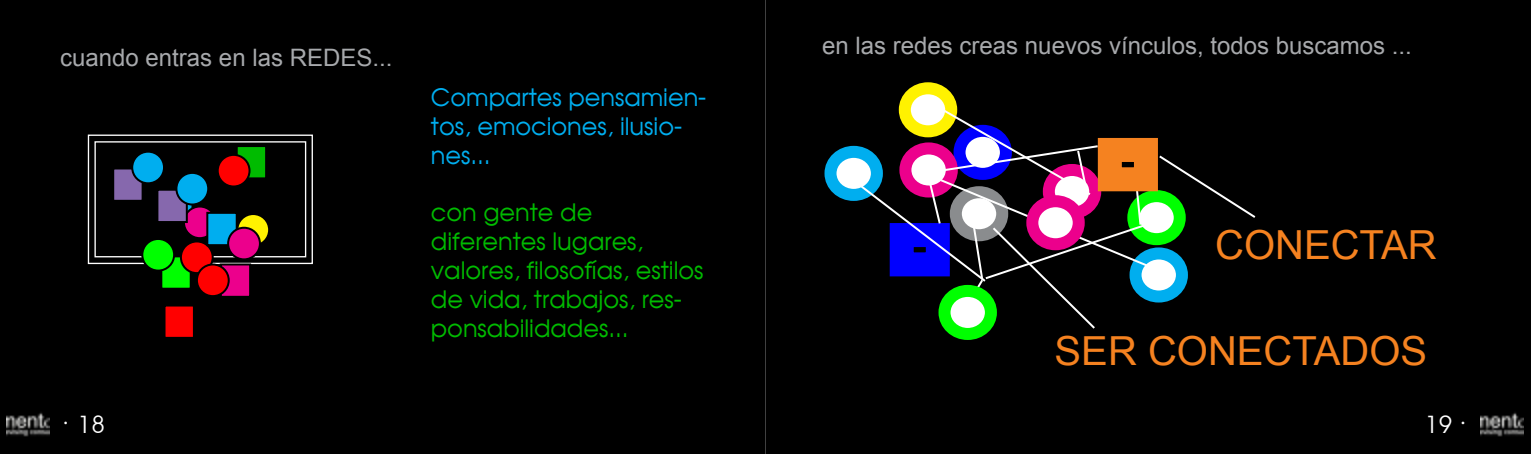
<style>
.page{position:relative;width:1531px;height:454px;background:#fff}
.page>*{position:absolute;margin:0;border:0;box-sizing:border-box;transform-origin:0 0}
.t1{font:40px "Arial";color:#f58220}
.t2{font:24px/28.8px "Avalon Plain";color:#0b0}
.t3{font:24px "Arial";color:#a7a9ac}
.t4{font:24px/28.8px "Avalon Plain";color:#00aeef}
.t5{font:24px "Avant Garde IT Cby BT";color:#fff}
.s1{font-size:28px}
</style>
<div class="page">
<div style="left:1px;top:1px;width:763px;height:451px;background:#000"></div>
<div style="left:0;top:0;width:765px;height:454px;border:2px solid #000"></div>
<div style="left:766px;top:1px;width:764px;height:451px;background:#000"></div>
<div style="left:765px;top:0;width:766px;height:454px;border:2px solid #000"></div>
<img style="left:1480px;top:412px;width:43px;height:25px">
<img style="left:7px;top:412px;width:43px;height:25px">
<svg style="left:905px;top:88px;width:46px;height:43px"></svg>
<div style="left:899px;top:82px;width:58px;height:55px;border:12px solid #fff200;border-radius:50%"></div>
<svg style="left:830px;top:152px;width:47px;height:43px"></svg>
<div style="left:824px;top:146px;width:59px;height:55px;border:12px solid #00aeef;border-radius:50%"></div>
<div style="left:938px;top:285px;width:59px;height:55px;border:12px solid #0f0;border-radius:50%"></div>
<svg style="left:842px;top:106px;width:414px;height:224px"></svg>
<svg style="left:87px;top:134px;width:226px;height:130px"></svg>
<div style="left:94px;top:141px;width:212px;height:116px;border:1px solid #fff"></div>
<div style="left:113px;top:168px;width:30px;height:33px;background:#8668ad"></div>
<div style="left:112px;top:167px;width:32px;height:35px;border:2px solid #000"></div>
<svg style="left:188px;top:205px;width:3px;height:6px"></svg>
<div style="left:237px;top:146px;width:29px;height:32px;background:#0b0"></div>
<div style="left:236px;top:145px;width:31px;height:34px;border:2px solid #000"></div>
<div style="left:221px;top:264px;width:29px;height:32px;background:#ec008c"></div>
<div style="left:220px;top:263px;width:31px;height:35px;border:2px solid #000"></div>
<div style="left:161px;top:256px;width:30px;height:32px;background:#0f0"></div>
<div style="left:160px;top:255px;width:32px;height:34px;border:2px solid #000"></div>
<svg style="left:237px;top:214px;width:32px;height:31px"></svg>
<div style="left:236px;top:213px;width:34px;height:33px;border:2px solid #000;border-radius:50%"></div>
<div style="left:184px;top:206px;width:32px;height:32px;background:#ec008c;border-radius:50%"></div>
<div style="left:183px;top:205px;width:34px;height:34px;border:2px solid #000;border-radius:50%"></div>
<div style="left:181px;top:241px;width:32px;height:32px;background:#f00;border-radius:50%"></div>
<div style="left:180px;top:240px;width:34px;height:34px;border:2px solid #000;border-radius:50%"></div>
<div style="left:218px;top:155px;width:32px;height:31px;background:#f00;border-radius:50%"></div>
<div style="left:217px;top:154px;width:34px;height:33px;border:2px solid #000;border-radius:50%"></div>
<div style="left:132px;top:152px;width:32px;height:31px;background:#00aeef;border-radius:50%"></div>
<div style="left:131px;top:151px;width:34px;height:33px;border:2px solid #000;border-radius:50%"></div>
<div style="left:142px;top:239px;width:32px;height:31px;background:#0f0;border-radius:50%"></div>
<div style="left:141px;top:238px;width:34px;height:33px;border:2px solid #000;border-radius:50%"></div>
<div style="left:157px;top:190px;width:30px;height:32px;background:#8668ad"></div>
<div style="left:156px;top:188px;width:32px;height:35px;border:2px solid #000"></div>
<div style="left:207px;top:213px;width:30px;height:32px;background:#00aeef"></div>
<div style="left:206px;top:212px;width:32px;height:34px;border:2px solid #000"></div>
<div style="left:164px;top:305px;width:30px;height:33px;background:#f00"></div>
<div style="left:164px;top:304px;width:31px;height:34px;border:2px solid #000"></div>
<div style="left:228px;top:228px;width:32px;height:31px;background:#ec008c;border-radius:50%"></div>
<div style="left:227px;top:227px;width:34px;height:33px;border:2px solid #000;border-radius:50%"></div>
<div style="left:197px;top:264px;width:32px;height:32px;background:#f00;border-radius:50%"></div>
<div style="left:196px;top:263px;width:34px;height:34px;border:2px solid #000;border-radius:50%"></div>
<div style="left:176px;top:173px;width:32px;height:31px;background:#00aeef;border-radius:50%"></div>
<div style="left:175px;top:172px;width:34px;height:33px;border:2px solid #000;border-radius:50%"></div>
<p class="t3" style="left:60px;top:42px;width:334px">cuando entras en las REDES...</p>
<p class="t4" style="left:431px;top:82px;width:277px">Compartes pensamien&shy;tos, emociones, ilusio&shy;nes...</p>
<p class="t2" style="left:431px;top:198px;width:274px">con gente de diferentes lugares, valores, filosofías, estilos de vida, trabajos, res&shy;ponsabilidades...</p>
<p class="t3" style="left:822px;top:30px;width:591px">en las redes creas nuevos vínculos, todos buscamos ...</p>
<h1 class="t1" style="left:1215px;top:218px;width:223px">CONECTAR</h1>
<h1 class="t1" style="left:1054px;top:324px;width:374px">SER CONECTADOS</h1>
<p class="t5" style="left:62px;top:409px;width:44px"><span class="s1">·</span> 18</p>
<p class="t5" style="left:1425px;top:409px;width:43px">19 <span class="s1">·</span></p>
</div>
